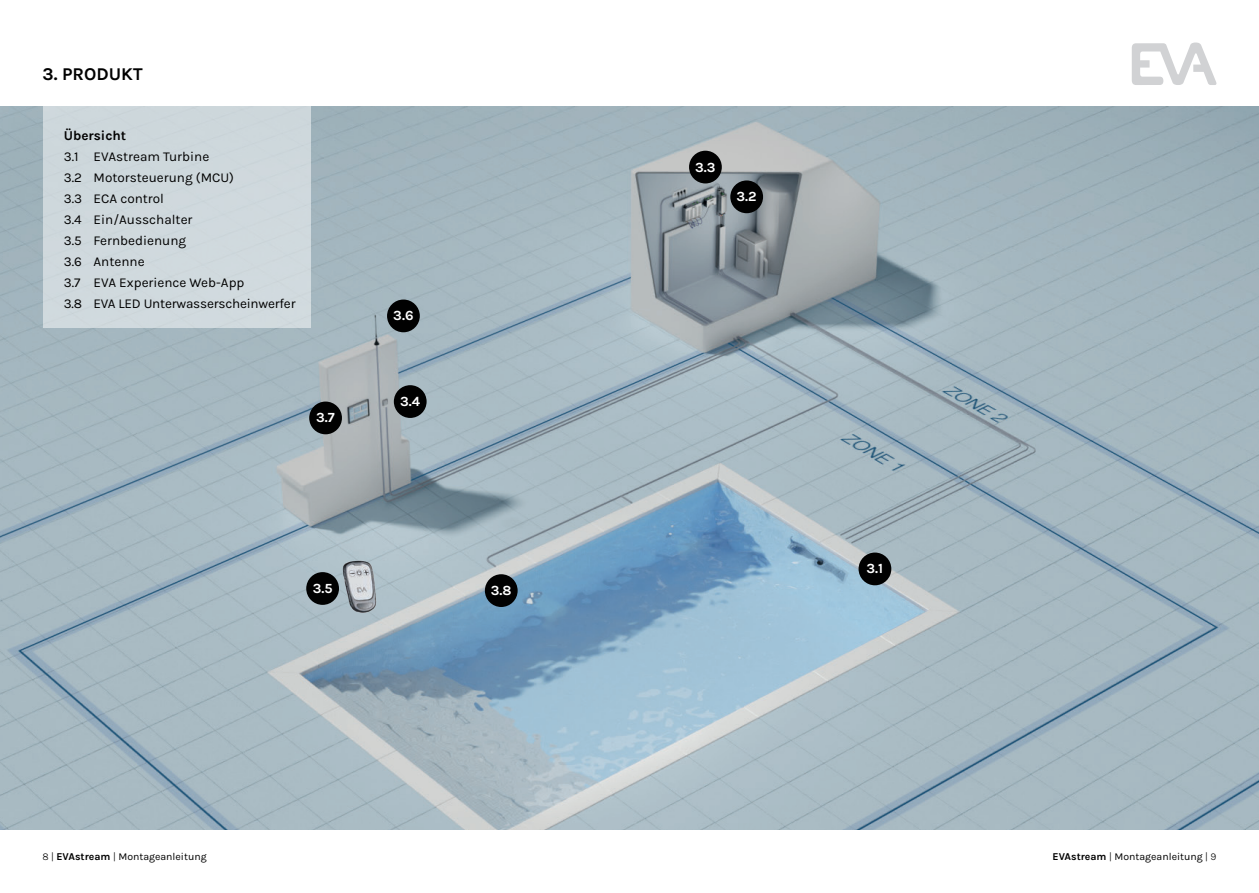
<style>
.page{position:relative;width:1259px;height:893px;background:#fff}
.page>*{position:absolute;margin:0;border:0;box-sizing:border-box;transform-origin:0 0}
.t1{font:700 18px "Karla";color:#010101}
.t2{font:700 13.95px "Karla";color:#fff}
.t3{font:13.5px/21px "Karla";color:#010101}
.t4{font:700 13.5px "Karla";color:#010101}
.t5{font:10.5px "Karla";color:#010101}
.s1{font-weight:300}
.s2{font-weight:700}
</style>
<div class="page">
<svg style="left:1132px;top:42px;width:84px;height:43px"></svg>
<img style="left:0;top:106px;width:1259px;height:723px">
<div style="left:858px;top:553px;width:33px;height:32px;background:#010101;border-radius:50%"></div>
<div style="left:730px;top:180px;width:33px;height:33px;background:#010101;border-radius:50%"></div>
<div style="left:387px;top:300px;width:33px;height:32px;background:#010101;border-radius:50%"></div>
<div style="left:394px;top:385px;width:32px;height:33px;background:#010101;border-radius:50%"></div>
<div style="left:485px;top:574px;width:32px;height:33px;background:#010101;border-radius:50%"></div>
<div style="left:309px;top:402px;width:33px;height:32px;background:#010101;border-radius:50%"></div>
<div style="left:306px;top:572px;width:33px;height:33px;background:#010101;border-radius:50%"></div>
<div style="left:689px;top:151px;width:33px;height:32px;background:#010101;border-radius:50%"></div>
<img style="left:340px;top:555px;width:40px;height:62px">
<div style="left:43px;top:106px;width:267px;height:221px;background:#cfd8dd"></div>
<h1 class="t1" style="left:43px;top:62px;width:102px">3. PRODUKT</h1>
<p class="t4" style="left:64px;top:126px;width:64px">Übersicht</p>
<p class="t3" style="left:64px;top:146px;width:233px">3.1 EVAstream Turbine<br>3.2 Motorsteuerung (MCU)<br>3.3 ECA control<br>3.4 Ein/Ausschalter<br>3.5 Fernbedienung<br>3.6 Antenne<br>3.7 EVA Experience Web-App<br>3.8 EVA LED Unterwasserscheinwerfer</p>
<p class="t2" style="left:316px;top:408px;width:20px">3.7</p>
<p class="t2" style="left:393px;top:306px;width:22px">3.6</p>
<p class="t2" style="left:400px;top:392px;width:22px">3.4</p>
<p class="t2" style="left:313px;top:579px;width:21px">3.5</p>
<p class="t2" style="left:491px;top:581px;width:22px">3.8</p>
<p class="t2" style="left:695px;top:158px;width:22px">3.3</p>
<p class="t2" style="left:736px;top:187px;width:22px">3.2</p>
<p class="t2" style="left:866px;top:559px;width:18px">3.1</p>
<p class="t5" style="left:43px;top:850px;width:166px"><span class="s1">8 |</span> <span class="s2">EVAstream</span> <span class="s1">|</span> Montageanleitung</p>
<p class="t5" style="left:1052px;top:850px;width:165px"><span class="s2">EVAstream</span> <span class="s1">|</span> Montageanleitung <span class="s1">| 9</span></p>
</div>
